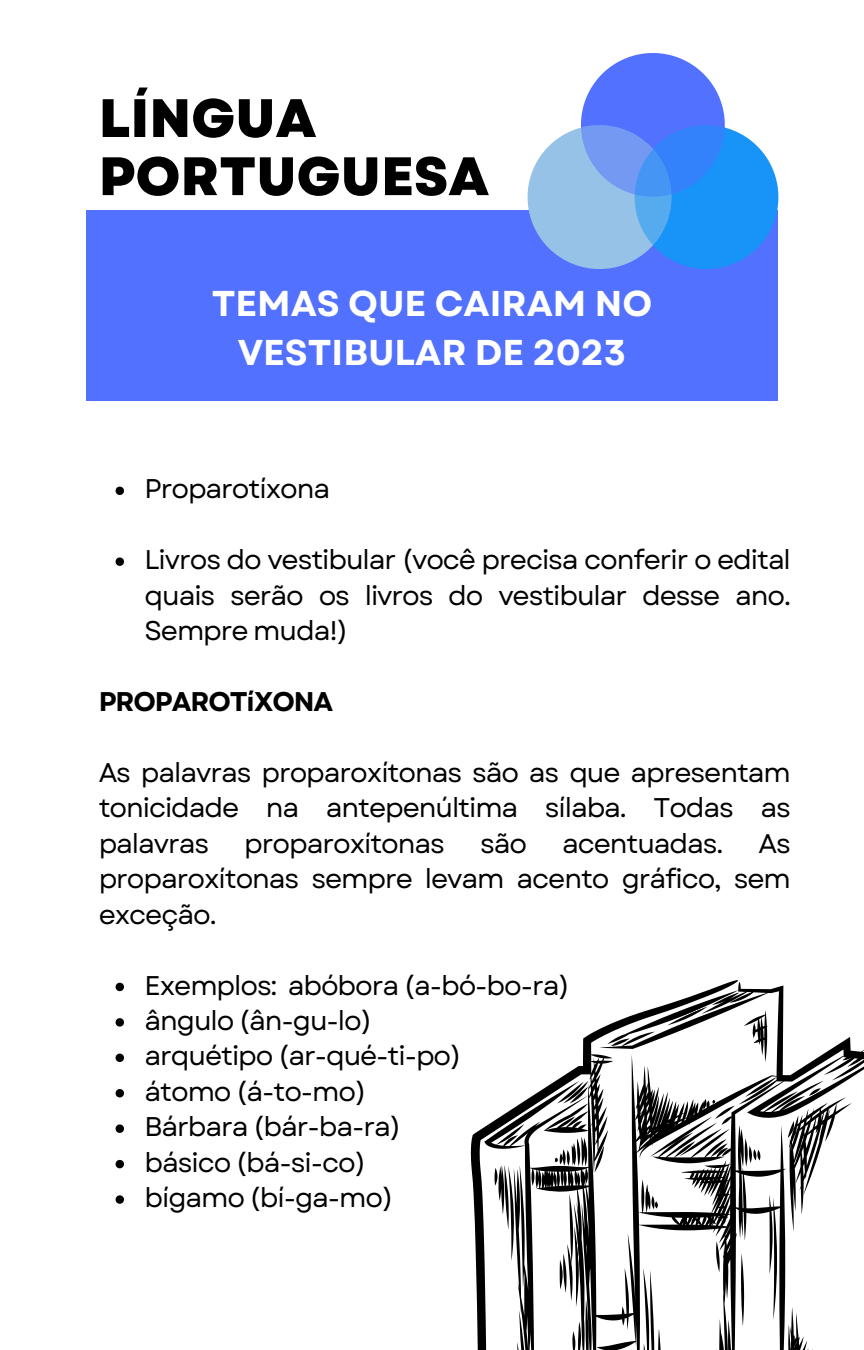
<style>
.page{position:relative;width:864px;height:1350px;background:#fff}
.page>*{position:absolute;margin:0;border:0;box-sizing:border-box;transform-origin:0 0}
.t1{font:800 54px/58.1px "Garet";color:#000}
.t2{font:700 35.77px/49.1px "Garet";color:#fff;text-align:center}
.t3{font:27px/35.6px "Garet";letter-spacing:-.04em;color:#000;text-align:justify}
.t4{font:700 27px "Garet";letter-spacing:-.04em;color:#000}
</style>
<div class="page">
<div style="left:86px;top:210px;width:692px;height:191px;background:#5271ff"></div>
<svg style="left:528px;top:53px;width:250px;height:216px"></svg>
<svg style="left:116px;top:487px;width:8px;height:8px"></svg>
<svg style="left:116px;top:557px;width:8px;height:9px"></svg>
<svg style="left:116px;top:983px;width:8px;height:8px"></svg>
<svg style="left:116px;top:1018px;width:8px;height:9px"></svg>
<svg style="left:116px;top:1054px;width:8px;height:8px"></svg>
<svg style="left:116px;top:1089px;width:8px;height:8px"></svg>
<svg style="left:116px;top:1124px;width:8px;height:9px"></svg>
<svg style="left:116px;top:1160px;width:8px;height:8px"></svg>
<svg style="left:116px;top:1195px;width:8px;height:9px"></svg>
<svg style="left:471px;top:980px;width:393px;height:370px"></svg>
<p class="t1" style="left:99px;top:89px;width:392px">LÍNGUA<br>PORTUGUESA</p>
<p class="t2" style="left:212px;top:279px;width:442px">TEMAS QUE CAIRAM NO<br>VESTIBULAR DE 2023</p>
<p class="t3" style="left:145px;top:471px;width:187px">Proparotíxona</p>
<h1 class="t3" style="left:145px;top:542px;width:648px">Livros do vestibular (você precisa conferir o edital quais serão os livros do vestibular desse ano.<br>Sempre muda!)</h1>
<h2 class="t4" style="left:99px;top:682px;width:236px">PROPAROTíXONA</h2>
<p class="t3" style="left:99px;top:755px;width:694px">As palavras proparoxítonas são as que apresentam tonicidade na antepenúltima sílaba. Todas as palavras</p>
<p class="t3" style="left:244px;top:826px;width:202px">proparoxítonas</p>
<p class="t3" style="left:480px;top:826px;width:48px">são</p>
<p class="t3" style="left:562px;top:826px;width:163px">acentuadas.</p>
<p class="t3" style="left:99px;top:826px;width:694px;text-indent:660px">As proparoxítonas sempre levam acento gráfico, sem exceção.</p>
<p class="t3" style="left:145px;top:967px;width:427px">Exemplos: abóbora (a-bó-bo-ra)</p>
<h3 class="t3" style="left:145px;top:1003px;width:229px">ângulo (ân-gu-lo)</h3>
<p class="t3" style="left:145px;top:1038px;width:319px">arquétipo (ar-qué-ti-po)</p>
<p class="t3" style="left:145px;top:1074px;width:223px">átomo (á-to-mo)</p>
<p class="t3" style="left:145px;top:1109px;width:258px">Bárbara (bár-ba-ra)</p>
<p class="t3" style="left:145px;top:1145px;width:223px">básico (bá-si-co)</p>
<p class="t3" style="left:145px;top:1180px;width:250px">bígamo (bí-ga-mo)</p>
</div>
